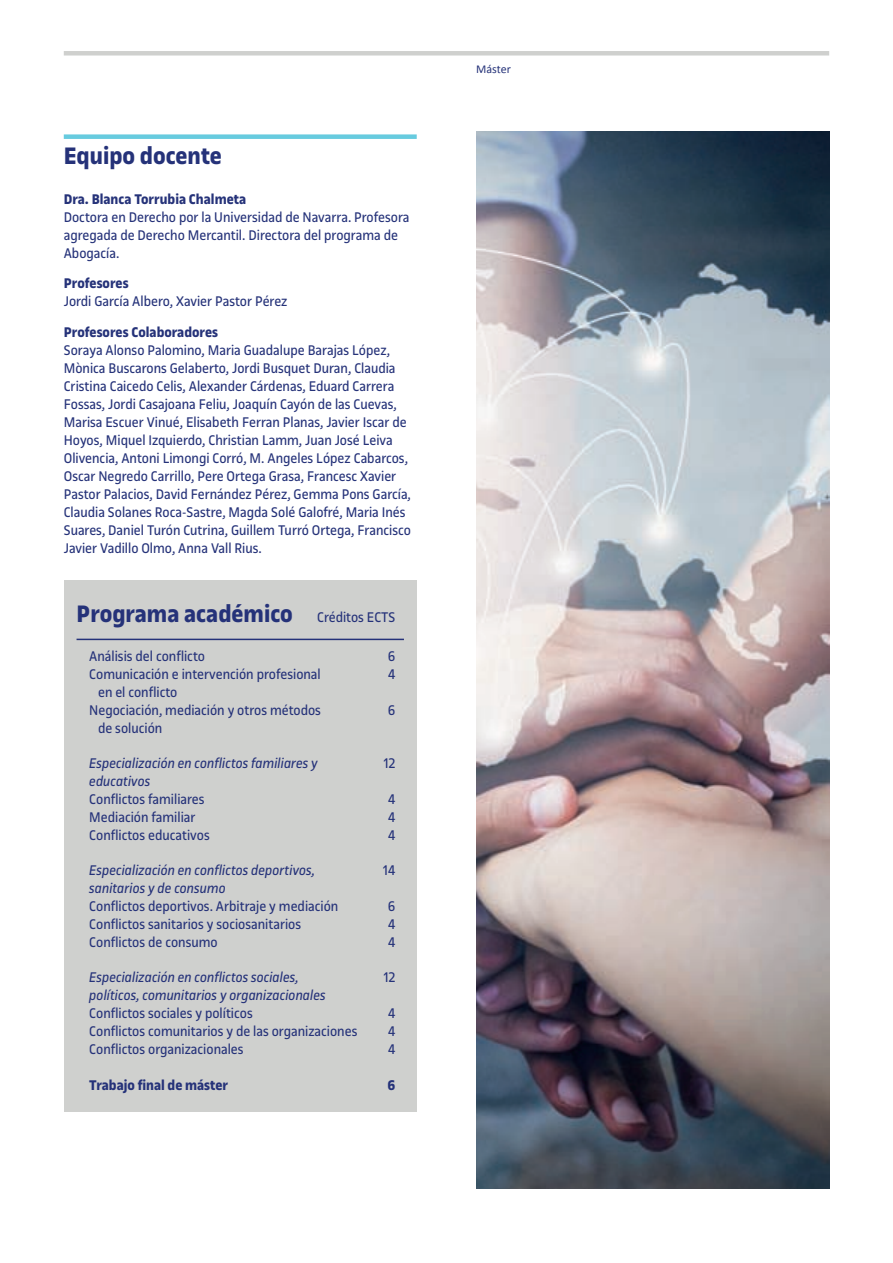
<style>
.page{position:relative;width:893px;height:1263px;background:#fff}
.page>*{position:absolute;margin:0;border:0;box-sizing:border-box;transform-origin:0 0}
.t1{font:700 25.5px "UOC Sans";color:#253279}
.t2{font:15px/18px "UOC Sans";color:#253279}
.t3{font:italic 15px "UOC Sans";color:#253279}
.t4{font:700 15px "UOC Sans";color:#253279}
.t5{font:12px "Calibri";color:#253279}
.s1{font-weight:400;font-size:15px}
</style>
<div class="page">
<div style="left:64px;top:51px;width:765px;height:5px;background:#cfd0ce"></div>
<div style="left:64px;top:580px;width:353px;height:531px;background:#cfd0ce"></div>
<div style="left:64px;top:134px;width:353px;height:5px;background:#67cbdf"></div>
<hr style="left:77px;top:639px;width:327px;height:1px;background:#253279">
<img style="left:476px;top:132px;width:353px;height:1056px">
<h1 class="t1" style="left:64px;top:142px;width:159px">Equipo docente</h1>
<p class="t4" style="left:64px;top:190px;width:184px">Dra. Blanca Torrubia Chalmeta</p>
<p class="t2" style="left:64px;top:208px;width:347px">Doctora en Derecho por la Universidad de Navarra. Profesora agregada de Derecho Mercantil. Directora del programa de<br>Abogacía.</p>
<p class="t4" style="left:64px;top:275px;width:66px">Profesores</p>
<p class="t2" style="left:64px;top:293px;width:225px">Jordi García Albero, Xavier Pastor Pérez</p>
<p class="t4" style="left:64px;top:324px;width:156px">Profesores Colaboradores</p>
<p class="t2" style="left:64px;top:341px;width:349px">Soraya Alonso Palomino, Maria Guadalupe Barajas López, Mònica Buscarons Gelaberto, Jordi Busquet Duran, Claudia Cristina Caicedo Celis, Alexander Cárdenas, Eduard Carrera Fossas, Jordi Casajoana Feliu, Joaquín Cayón de las Cuevas, Marisa Escuer Vinué, Elisabeth Ferran Planas, Javier Iscar de Hoyos, Miquel Izquierdo, Christian Lamm, Juan José Leiva Olivencia, Antoni Limongi Corró, M. Angeles López Cabarcos, Oscar Negredo Carrillo, Pere Ortega Grasa, Francesc Xavier Pastor Palacios, David Fernández Pérez, Gemma Pons García, Claudia Solanes Roca-Sastre, Magda Solé Galofré, Maria Inés Suares, Daniel Turón Cutrina, Guillem Turró Ortega, Francisco Javier Vadillo Olmo, Anna Vall Rius.</p>
<h1 class="t1" style="left:77px;top:599px;width:320px">Programa académico <span class="s1">Créditos ECTS</span></h1>
<p class="t2" style="left:89px;top:648px;width:117px">Análisis del conflicto</p>
<p class="t2" style="left:388px;top:648px;width:9px">6</p>
<p class="t2" style="left:89px;top:666px;width:233px">Comunicación e intervención profesional</p>
<p class="t2" style="left:388px;top:666px;width:9px">4</p>
<p class="t2" style="left:89px;top:684px;width:233px;text-indent:9px">en el conflicto<br>Negociación, mediación y otros métodos</p>
<p class="t2" style="left:388px;top:702px;width:9px">6</p>
<p class="t2" style="left:98px;top:720px;width:66px">de solución</p>
<p class="t3" style="left:89px;top:755px;width:230px">Especialización en conflictos familiares y</p>
<p class="t2" style="left:384px;top:755px;width:13px">12</p>
<p class="t3" style="left:89px;top:773px;width:63px">educativos</p>
<p class="t2" style="left:89px;top:791px;width:117px">Conflictos familiares</p>
<p class="t2" style="left:388px;top:791px;width:9px">4</p>
<p class="t2" style="left:89px;top:809px;width:108px">Mediación familiar</p>
<p class="t2" style="left:388px;top:809px;width:9px">4</p>
<p class="t2" style="left:89px;top:827px;width:122px">Conflictos educativos</p>
<p class="t2" style="left:388px;top:827px;width:9px">4</p>
<p class="t3" style="left:89px;top:862px;width:227px">Especialización en conflictos deportivos,</p>
<p class="t2" style="left:383px;top:862px;width:14px">14</p>
<p class="t3" style="left:89px;top:880px;width:138px">sanitarios y de consumo</p>
<p class="t2" style="left:89px;top:898px;width:251px">Conflictos deportivos. Arbitraje y mediación</p>
<p class="t2" style="left:388px;top:898px;width:9px">6</p>
<p class="t2" style="left:89px;top:916px;width:213px">Conflictos sanitarios y sociosanitarios</p>
<p class="t2" style="left:388px;top:916px;width:9px">4</p>
<p class="t2" style="left:89px;top:934px;width:130px">Conflictos de consumo</p>
<p class="t2" style="left:388px;top:934px;width:9px">4</p>
<p class="t3" style="left:89px;top:969px;width:211px">Especialización en conflictos sociales,</p>
<p class="t2" style="left:384px;top:969px;width:13px">12</p>
<p class="t3" style="left:89px;top:987px;width:238px">políticos, comunitarios y organizacionales</p>
<p class="t2" style="left:89px;top:1005px;width:165px">Conflictos sociales y políticos</p>
<p class="t2" style="left:388px;top:1005px;width:9px">4</p>
<p class="t2" style="left:89px;top:1023px;width:270px">Conflictos comunitarios y de las organizaciones</p>
<p class="t2" style="left:388px;top:1023px;width:9px">4</p>
<p class="t2" style="left:89px;top:1041px;width:156px">Conflictos organizacionales</p>
<p class="t2" style="left:388px;top:1041px;width:9px">4</p>
<p class="t4" style="left:89px;top:1076px;width:140px">Trabajo final de máster</p>
<p class="t4" style="left:388px;top:1076px;width:9px">6</p>
<p class="t5" style="left:476px;top:61px;width:36px">Máster</p>
</div>
